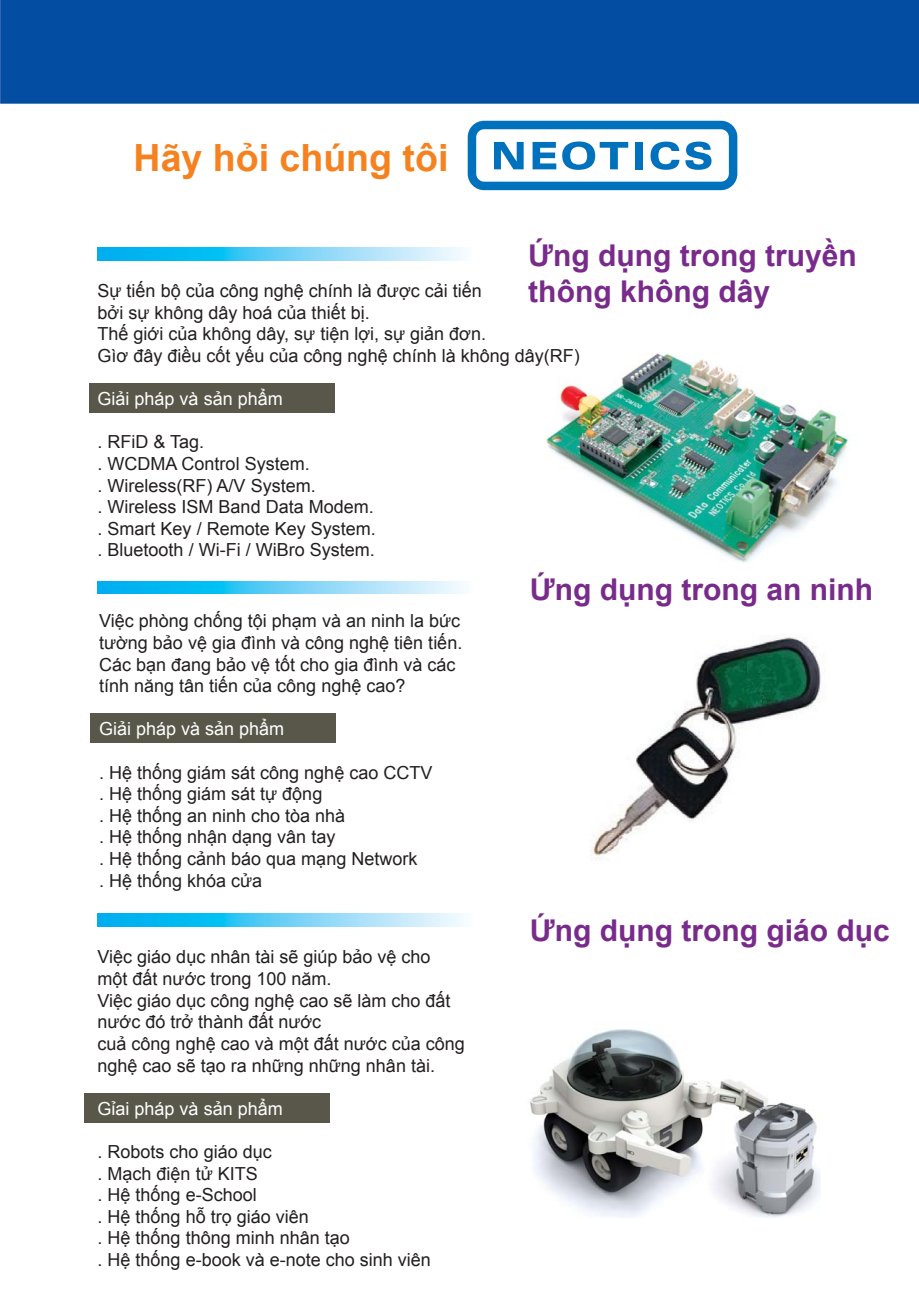
<style>
.page{position:relative;width:919px;height:1289px;background:#fff}
.page>*{position:absolute;margin:0;border:0;box-sizing:border-box;transform-origin:0 0}
.t1{font:700 37.5px "Arial";color:#f5821f}
.t2{font:700 30px/36px "Arial";color:#792b8b}
.t3{font:18px/21.6px "Arial";color:#231f20}
.t4{font:18px "Arial";color:#fff}
</style>
<div class="page">
<div style="left:89px;top:383px;width:245px;height:30px;background:#58574a"></div>
<div style="left:91px;top:713px;width:245px;height:29px;background:#58574a"></div>
<div style="left:85px;top:1093px;width:245px;height:29px;background:#58574a"></div>
<img style="left:546px;top:353px;width:303px;height:209px">
<img style="left:591px;top:637px;width:230px;height:222px">
<img style="left:530px;top:1029px;width:290px;height:189px">
<svg style="left:97px;top:581px;width:367px;height:13px;background:#63d0f6"></svg>
<svg style="left:97px;top:913px;width:367px;height:13px;background:#63d0f6"></svg>
<svg style="left:97px;top:247px;width:366px;height:13px;background:#62d0f6"></svg>
<img style="left:1px;top:0;width:917px;height:121px">
<svg style="left:494px;top:142px;width:29px;height:27px"></svg>
<svg style="left:532px;top:142px;width:24px;height:27px"></svg>
<svg style="left:562px;top:141px;width:66px;height:29px"></svg>
<div style="left:635px;top:142px;width:7px;height:27px;background:#0071bc"></div>
<svg style="left:650px;top:142px;width:29px;height:28px"></svg>
<svg style="left:685px;top:142px;width:26px;height:28px"></svg>
<div style="left:467px;top:121px;width:270px;height:69px;border:9px solid #0071bc;border-radius:12px"></div>
<h1 class="t1" style="left:134px;top:137px;width:316px">Hãy hỏi chúng tôi</h1>
<h2 class="t2" style="left:528px;top:237px;width:330px">Ứng dụng trong truyền thông không dây</h2>
<p class="t3" style="left:97px;top:280px;width:484px">Sự tiến bộ của công nghệ chính là được cải tiến<br>bởi sự không dây hoá của thiết bị.<br>Thế giới của không dây, sự tiện lợi, sự giản đơn.<br>Gìơ đây điều cốt yếu của công nghệ chính là không dây(RF)</p>
<p class="t4" style="left:97px;top:389px;width:187px">Giải pháp và sản phẩm</p>
<p class="t3" style="left:97px;top:431px;width:280px">. RFiD &amp; Tag.<br>. WCDMA Control System.<br>. Wireless(RF) A/V System.<br>. Wireless ISM Band Data Modem. . Smart Key / Remote Key System. . Bluetooth / Wi-Fi / WiBro System.</p>
<p class="t3" style="left:99px;top:610px;width:365px">Việc phòng chống tội phạm và an ninh la bức tường bảo vệ gia đình và công nghệ tiên tiến.<br>Các bạn đang bảo vệ tốt cho gia đình và các tính năng tân tiến của công nghệ cao?</p>
<p class="t4" style="left:99px;top:719px;width:187px">Giải pháp và sản phẩm</p>
<p class="t3" style="left:99px;top:761px;width:335px">. Hệ thống giám sát công nghệ cao CCTV . Hệ thống giám sát tự động<br>. Hệ thống an ninh cho tòa nhà<br>. Hệ thống nhận dạng vân tay<br>. Hệ thống cảnh báo qua mạng Network<br>. Hệ thống khóa cửa</p>
<p class="t3" style="left:97px;top:946px;width:369px">Việc giáo dục nhân tài sẽ giúp bảo vệ cho một đất nước trong 100 năm.<br>Việc giáo dục công nghệ cao sẽ làm cho đất nước đó trở thành đất nước<br>cuả công nghệ cao và một đất nước của công nghệ cao sẽ tạo ra những những nhân tài.</p>
<p class="t4" style="left:97px;top:1098px;width:187px">Gỉai pháp và sản phẩm</p>
<p class="t3" style="left:97px;top:1140px;width:335px">. Robots cho giáo dục<br>. Mạch điện tử KITS<br>. Hệ thống e-School<br>. Hệ thống hỗ trọ giáo viên<br>. Hệ thống thông minh nhân tạo<br>. Hệ thống e-book và e-note cho sinh viên</p>
<h2 class="t2" style="left:530px;top:572px;width:345px">Ứng dụng trong an ninh</h2>
<h2 class="t2" style="left:530px;top:912px;width:361px">Ứng dụng trong giáo dục</h2>
</div>
